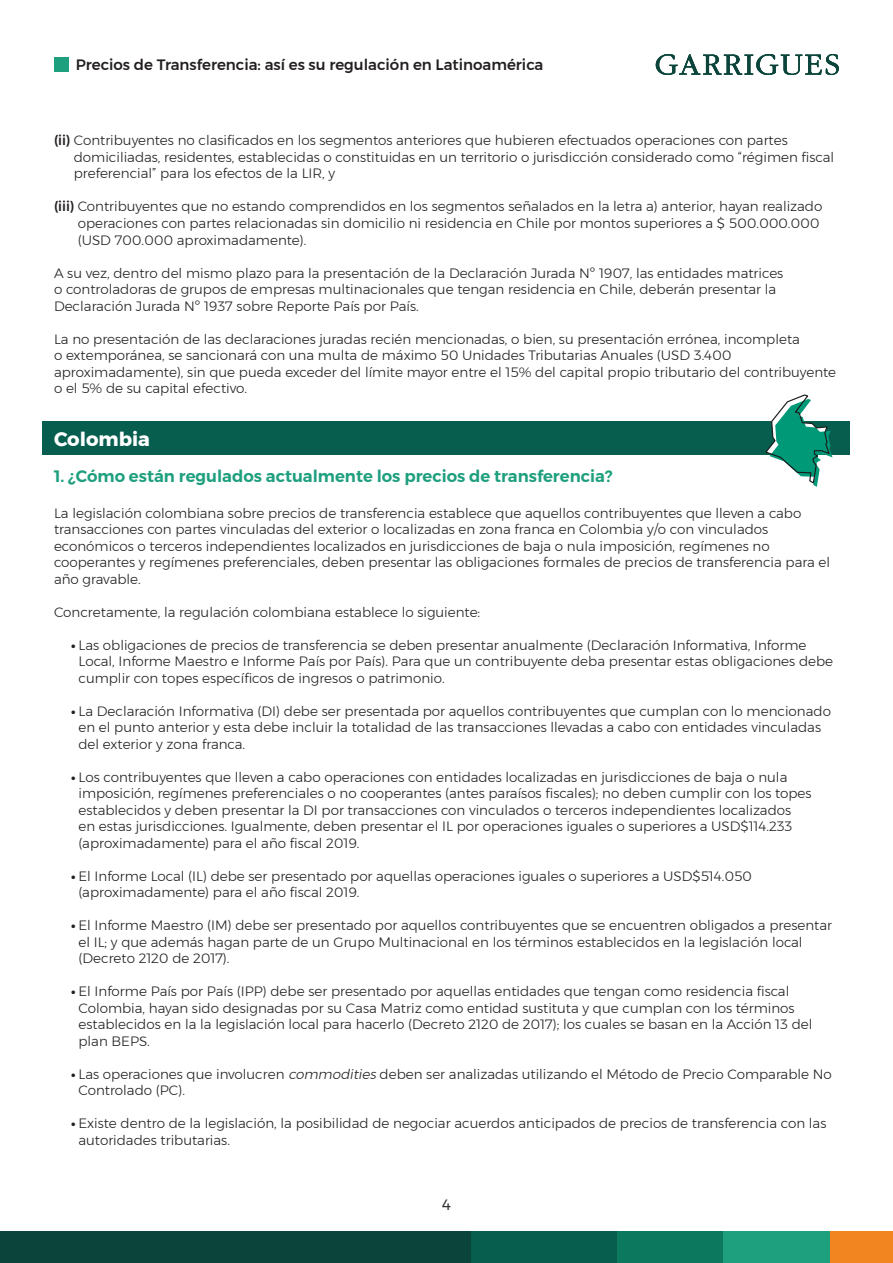
<style>
.page{position:relative;width:893px;height:1263px;background:#fff}
.page>*{position:absolute;margin:0;border:0;box-sizing:border-box;transform-origin:0 0}
.t1{font:700 19.5px "Montserrat";color:#fff}
.t2{font:600 16.5px "Montserrat";color:#1e9f7e}
.t3{font:500 15px "Montserrat";color:#231f20}
.t4{font:15px "Montserrat";color:#231f20}
.t5{font:300 13.5px/16.5px "Montserrat";color:#231f20}
.s1{font-weight:500}
.s2{font-weight:700}
.s3{font-style:italic}
</style>
<div class="page">
<div style="left:43px;top:421px;width:807px;height:34px;background:#075e4e"></div>
<svg style="left:656px;top:54px;width:183px;height:21px"></svg>
<div style="left:54px;top:57px;width:15px;height:15px;background:#1e9f7e"></div>
<div style="left:0;top:1231px;width:471px;height:32px;background:#0a443a"></div>
<div style="left:471px;top:1231px;width:146px;height:32px;background:#075e4e"></div>
<div style="left:617px;top:1231px;width:109px;height:32px;background:#0c785e"></div>
<div style="left:723px;top:1231px;width:110px;height:32px;background:#1e9f7e"></div>
<div style="left:831px;top:1231px;width:62px;height:32px;background:#f38520"></div>
<svg style="left:765px;top:394px;width:67px;height:93px"></svg>
<p class="t3" style="left:76px;top:53px;width:469px">Precios de Transferencia: así es su regulación en Latinoamérica</p>
<p class="t5" style="left:74px;top:132px;width:762px;text-indent:-20px"><span class="s1">(ii)</span> Contribuyentes no clasificados en los segmentos anteriores que hubieren efectuados operaciones con partes domiciliadas, residentes, establecidas o constituidas en un territorio o jurisdicción considerado como “régimen fiscal preferencial” para los efectos de la LIR, y</p>
<p class="t5" style="left:78px;top:198px;width:746px;text-indent:-24px"><span class="s1">(iii)</span> Contribuyentes que no estando comprendidos en los segmentos señalados en la letra a) anterior, hayan realizado operaciones con partes relacionadas sin domicilio ni residencia en Chile por montos superiores a $ 500.000.000 (USD 700.000 aproximadamente).</p>
<p class="t5" style="left:54px;top:264px;width:731px">A su vez, dentro del mismo plazo para la presentación de la Declaración Jurada Nº 1907, las entidades matrices o controladoras de grupos de empresas multinacionales que tengan residencia en Chile, deberán presentar la<br>Declaración Jurada Nº 1937 sobre Reporte País por País.</p>
<p class="t5" style="left:54px;top:330px;width:784px">La no presentación de las declaraciones juradas recién mencionadas, o bien, su presentación errónea, incompleta<br>o extemporánea, se sancionará con una multa de máximo 50 Unidades Tributarias Anuales (USD 3.400 aproximadamente), sin que pueda exceder del límite mayor entre el 15% del capital propio tributario del contribuyente o el 5% de su capital efectivo.</p>
<p class="t1" style="left:54px;top:423px;width:97px">Colombia</p>
<p class="t2" style="left:54px;top:463px;width:560px">1. ¿Cómo están regulados actualmente los precios de transferencia?</p>
<p class="t5" style="left:54px;top:504px;width:778px">La legislación colombiana sobre precios de transferencia establece que aquellos contribuyentes que lleven a cabo transacciones con partes vinculadas del exterior o localizadas en zona franca en Colombia y/o con vinculados económicos o terceros independientes localizados en jurisdicciones de baja o nula imposición, regímenes no cooperantes y regímenes preferenciales, deben presentar las obligaciones formales de precios de transferencia para el año gravable.</p>
<p class="t5" style="left:54px;top:603px;width:428px">Concretamente, la regulación colombiana establece lo siguiente:</p>
<p class="t5" style="left:78px;top:636px;width:756px;text-indent:-7px"><span class="s2">•</span> Las obligaciones de precios de transferencia se deben presentar anualmente (Declaración Informativa, Informe<br>Local, Informe Maestro e Informe País por País). Para que un contribuyente deba presentar estas obligaciones debe cumplir con topes específicos de ingresos o patrimonio.</p>
<p class="t5" style="left:78px;top:702px;width:754px;text-indent:-7px"><span class="s2">•</span> La Declaración Informativa (DI) debe ser presentada por aquellos contribuyentes que cumplan con lo mencionado en el punto anterior y esta debe incluir la totalidad de las transacciones llevadas a cabo con entidades vinculadas del exterior y zona franca.</p>
<p class="t5" style="left:78px;top:768px;width:735px;text-indent:-7px"><span class="s2">•</span> Los contribuyentes que lleven a cabo operaciones con entidades localizadas en jurisdicciones de baja o nula imposición, regímenes preferenciales o no cooperantes (antes paraísos fiscales); no deben cumplir con los topes establecidos y deben presentar la DI por transacciones con vinculados o terceros independientes localizados<br>en estas jurisdicciones. Igualmente, deben presentar el IL por operaciones iguales o superiores a USD$114.233 (aproximadamente) para el año fiscal 2019.</p>
<p class="t5" style="left:78px;top:867px;width:675px;text-indent:-7px"><span class="s2">•</span> El Informe Local (IL) debe ser presentado por aquellas operaciones iguales o superiores a USD$514.050 (aproximadamente) para el año fiscal 2019.</p>
<p class="t5" style="left:78px;top:917px;width:755px;text-indent:-7px"><span class="s2">•</span> El Informe Maestro (IM) debe ser presentado por aquellos contribuyentes que se encuentren obligados a presentar el IL; y que además hagan parte de un Grupo Multinacional en los términos establecidos en la legislación local (Decreto 2120 de 2017).</p>
<p class="t5" style="left:78px;top:983px;width:735px;text-indent:-7px"><span class="s2">•</span> El Informe País por País (IPP) debe ser presentado por aquellas entidades que tengan como residencia fiscal Colombia, hayan sido designadas por su Casa Matriz como entidad sustituta y que cumplan con los términos establecidos en la la legislación local para hacerlo (Decreto 2120 de 2017); los cuales se basan en la Acción 13 del plan BEPS.</p>
<p class="t5" style="left:78px;top:1065px;width:755px;text-indent:-7px"><span class="s2">•</span> Las operaciones que involucren <span class="s3">commodities</span>deben ser analizadas utilizando el Método de Precio Comparable No<br>Controlado (PC).</p>
<p class="t5" style="left:78px;top:1115px;width:749px;text-indent:-7px"><span class="s2">•</span> Existe dentro de la legislación, la posibilidad de negociar acuerdos anticipados de precios de transferencia con las autoridades tributarias.</p>
<p class="t4" style="left:442px;top:1193px;width:10px">4</p>
</div>
